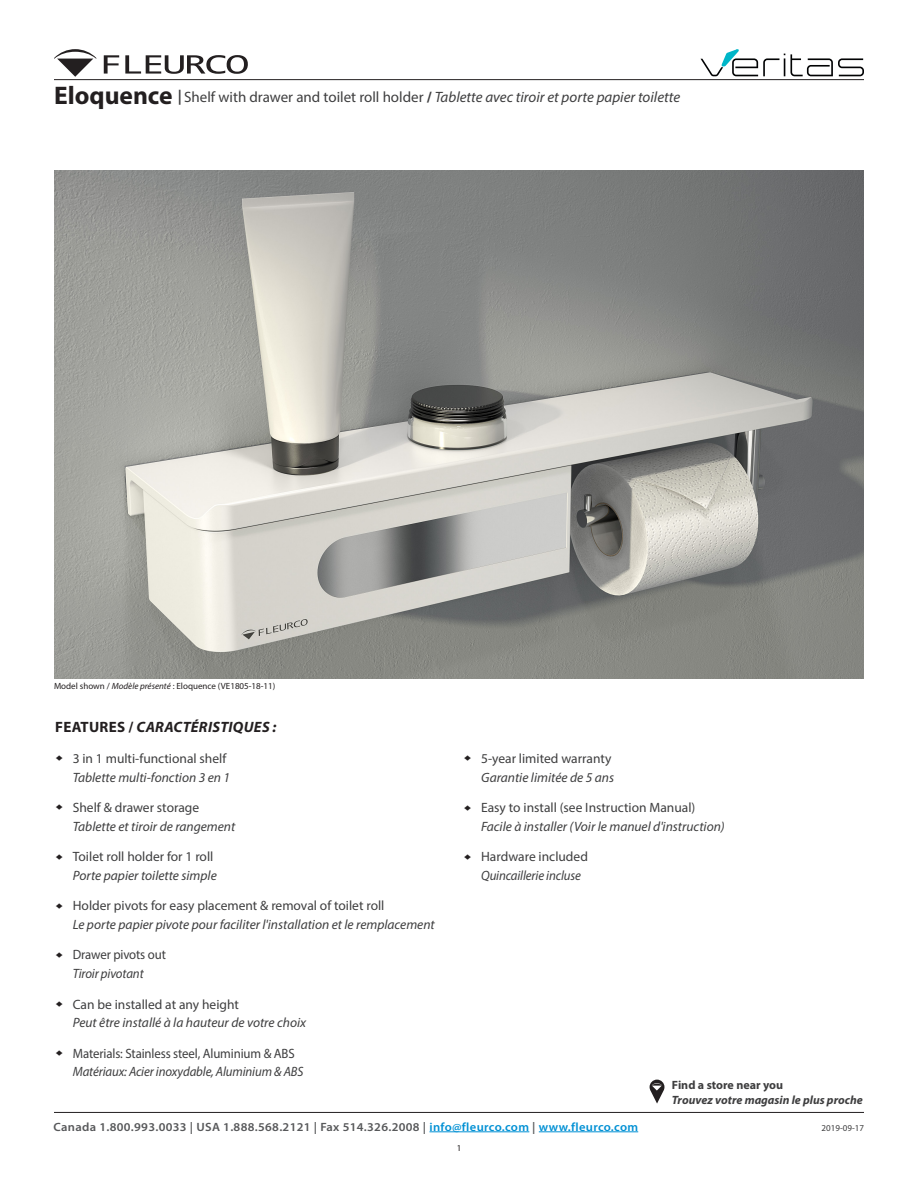
<style>
.page{position:relative;width:918px;height:1188px;background:#fff}
.page>*{position:absolute;margin:0;border:0;box-sizing:border-box;transform-origin:0 0}
.t1{font:italic 15px "Myriad Pro";color:#3e3e3f}
.t2{font:italic 700 15px "Myriad Pro";letter-spacing:.02em;color:#231f20}
.Features__Fr{font:italic 13.5px "Myriad Pro";color:#3e3e3f}
.Features__An{font:13.5px "Myriad Pro";color:#3e3e3f}
.Features__Fr-2{font:italic 13.5px "Myriad Pro";color:#3e3e3f;scale:.95 1}
.Features__An-2{font:13.5px "Myriad Pro";color:#3e3e3f;scale:.95 1}
.t3{font:600 12px "Myriad Pro";letter-spacing:.025em;color:#57585a;scale:1.05 1}
.t4{font:italic 700 12px "Myriad Pro";color:#3e3e3f}
.t5{font:700 12px "Myriad Pro";color:#3e3e3f}
.t6{font:10.8px "Arial";color:#231f20;scale:1.11 1}
.t7{font:9px "Myriad Pro";color:#231f20}
.t8{font:9px "Myriad Pro";color:#3e3e3f}
.s1{font-weight:700;font-style:normal;font-size:25.5px;color:#231f20}
.s2{font-weight:700}
.s3{font-style:normal}
.s4{font-weight:700;font-style:normal}
.s5{font-style:italic}
.s6{color:#0090d4}
</style>
<div class="page">
<hr style="left:54px;top:1112px;width:810px;height:1px;background:#231f20">
<hr style="left:429px;top:1132px;width:100px;height:1px;background:#0090d4">
<hr style="left:539px;top:1132px;width:99px;height:1px;background:#0090d4">
<hr style="left:54px;top:79px;width:810px;height:1px;background:#231f20">
<svg style="left:104px;top:55px;width:15px;height:19px"></svg>
<svg style="left:125px;top:55px;width:123px;height:19px"></svg>
<svg style="left:54px;top:49px;width:42px;height:28px"></svg>
<svg style="left:701px;top:49px;width:163px;height:27px"></svg>
<img style="left:54px;top:171px;width:810px;height:507px">
<svg style="left:650px;top:1080px;width:14px;height:24px"></svg>
<p class="t1" style="left:54px;top:88px;width:628px"><span class="s1">Eloquence</span> <span class="s2">|</span> <span class="s3">Shelf with drawer and toilet roll holder</span> <span class="s4">/</span> Tablette avec tiroir et porte papier toilette</p>
<p class="t7" style="left:54px;top:680px;width:223px">Model shown / <span class="s5">Modèle présenté</span> : Eloquence (VE1805-18-11)</p>
<p class="t2" style="left:55px;top:717px;width:223px"><span class="s3">FEATURES /</span> CARACTÉRISTIQUES :</p>
<p class="Features__An" style="left:73px;top:750px;width:155px">3 in 1 multi-functional shelf</p>
<p class="Features__Fr" style="left:73px;top:769px;width:159px">Tablette multi-fonction 3 en 1</p>
<p class="t6" style="left:67px;top:755px;width:7px;rotate:90deg">♦</p>
<p class="t6" style="left:67px;top:804px;width:7px;rotate:90deg">♦</p>
<p class="t6" style="left:67px;top:854px;width:7px;rotate:90deg">♦</p>
<p class="Features__An" style="left:73px;top:799px;width:128px">Shelf &amp; drawer storage</p>
<p class="Features__Fr" style="left:73px;top:818px;width:164px">Tablette et tiroir de rangement</p>
<p class="Features__An" style="left:73px;top:848px;width:142px">Toilet roll holder for 1 roll</p>
<p class="Features__Fr" style="left:73px;top:867px;width:146px">Porte papier toilette simple</p>
<p class="t6" style="left:67px;top:903px;width:7px;rotate:90deg">♦</p>
<p class="Features__An" style="left:73px;top:898px;width:313px">Holder pivots for easy placement &amp; removal of toilet roll</p>
<p class="Features__Fr" style="left:73px;top:916px;width:364px">Le porte papier pivote pour faciliter l'installation et le remplacement</p>
<p class="t6" style="left:67px;top:952px;width:7px;rotate:90deg">♦</p>
<p class="Features__An-2" style="left:73px;top:947px;width:100px">Drawer pivots out</p>
<p class="Features__Fr-2" style="left:73px;top:965px;width:76px">Tiroir pivotant</p>
<p class="t6" style="left:67px;top:1001px;width:7px;rotate:90deg">♦</p>
<p class="Features__An" style="left:73px;top:996px;width:168px">Can be installed at any height</p>
<p class="Features__Fr" style="left:73px;top:1014px;width:235px">Peut être installé à la hauteur de votre choix</p>
<p class="t6" style="left:67px;top:1050px;width:7px;rotate:90deg">♦</p>
<p class="Features__An-2" style="left:73px;top:1045px;width:235px">Materials: Stainless steel, Aluminium &amp; ABS</p>
<p class="Features__Fr-2" style="left:73px;top:1064px;width:244px">Matériaux: Acier inoxydable, Aluminium &amp; ABS</p>
<p class="t6" style="left:476px;top:755px;width:7px;rotate:90deg">♦</p>
<p class="Features__An" style="left:481px;top:750px;width:132px">5-year limited warranty</p>
<p class="Features__Fr" style="left:481px;top:769px;width:134px">Garantie limitée de 5 ans</p>
<p class="t6" style="left:476px;top:805px;width:7px;rotate:90deg">♦</p>
<p class="Features__An" style="left:481px;top:799px;width:216px">Easy to install (see Instruction Manual)</p>
<p class="Features__Fr" style="left:481px;top:818px;width:245px">Facile à installer (Voir le manuel d'instruction)</p>
<p class="t6" style="left:476px;top:854px;width:7px;rotate:90deg">♦</p>
<p class="Features__An" style="left:481px;top:848px;width:108px">Hardware included</p>
<p class="Features__Fr-2" style="left:481px;top:867px;width:107px">Quincaillerie incluse</p>
<p class="t5" style="left:672px;top:1078px;width:113px">Find a store near you</p>
<p class="t4" style="left:672px;top:1092px;width:192px">Trouvez votre magasin le plus proche</p>
<p class="t3" style="left:54px;top:1119px;width:558px">Canada 1.800.993.0033 | USA 1.888.568.2121 | Fax 514.326.2008 | <span class="s6">info@fleurco.com</span> | <span class="s6">www.fleurco.com</span></p>
<p class="t8" style="left:822px;top:1122px;width:44px">2019-09-17</p>
<p class="t7" style="left:457px;top:1142px;width:6px">1</p>
</div>
